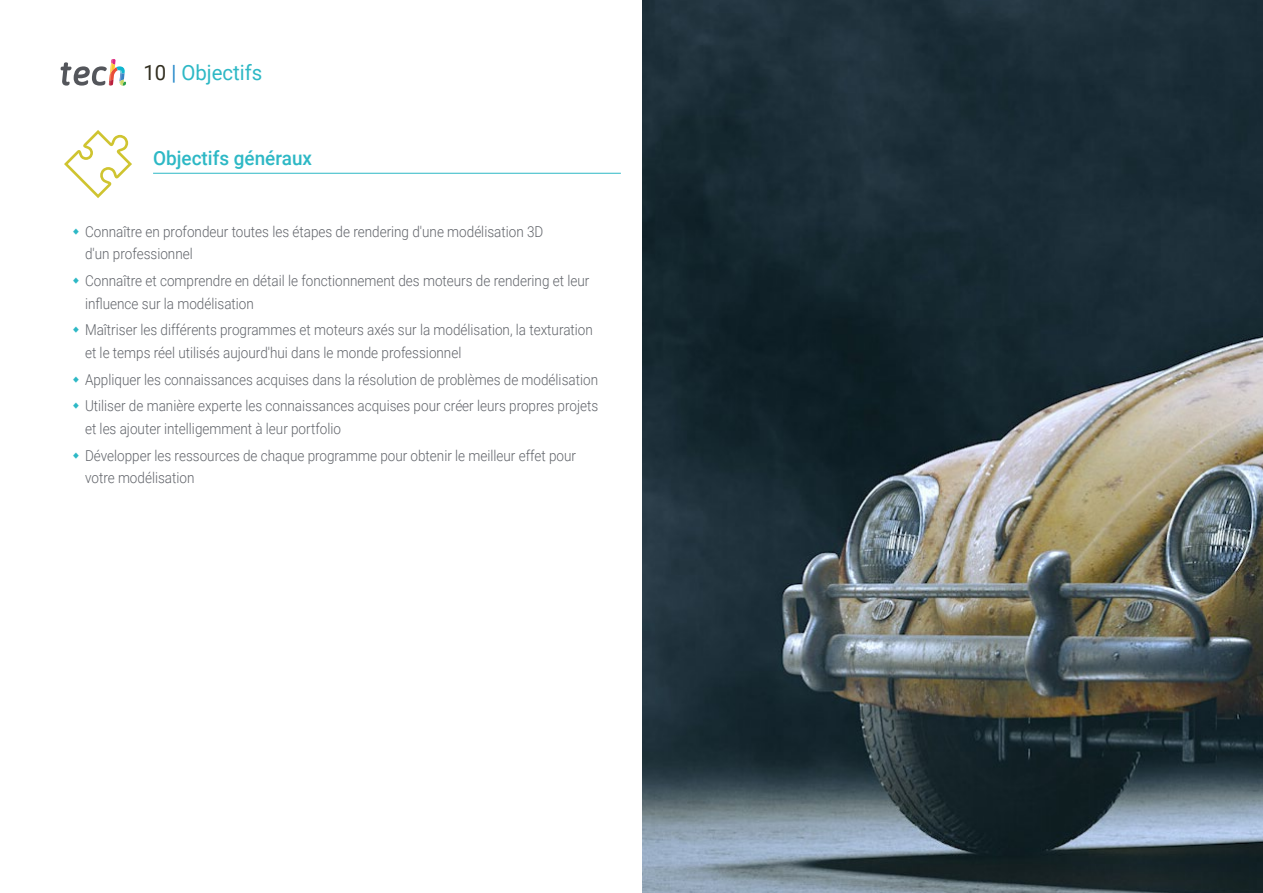
<style>
.page{position:relative;width:1263px;height:893px;background:#fff}
.page>*{position:absolute;margin:0;border:0;box-sizing:border-box;transform-origin:0 0}
.t1{font:21px "Roboto";color:#2db8c5}
.t2{font:500 19.5px "Roboto";color:#2db8c5}
.t3{font:300 15px/22.5px "Roboto";color:#61646a;scale:.9 1}
.s1{color:#312e20}
.s2{color:#2488c9}
</style>
<div class="page">
<hr style="left:153px;top:173px;width:468px;height:1px;background:#2db8c5">
<svg style="left:64px;top:130px;width:68px;height:68px"></svg>
<img style="left:642px;top:0;width:621px;height:893px">
<svg style="left:61px;top:59px;width:65px;height:27px"></svg>
<h1 class="t1" style="left:144px;top:57px;width:120px"><span class="s1">10</span> <span class="s2">|</span> Objectifs</h1>
<h2 class="t2" style="left:153px;top:144px;width:160px">Objectifs généraux</h2>
<p class="t3" style="left:85px;top:220px;width:511px">Connaître en profondeur toutes les étapes de rendering d'une modélisation 3D d'un professionnel</p>
<p class="t3" style="left:85px;top:269px;width:562px">Connaître et comprendre en détail le fonctionnement des moteurs de rendering et leur influence sur la modélisation</p>
<p class="t3" style="left:85px;top:318px;width:566px">Maîtriser les différents programmes et moteurs axés sur la modélisation, la texturation et le temps réel utilisés aujourd'hui dans le monde professionnel</p>
<p class="t3" style="left:85px;top:365px;width:572px;line-height:26.7px">Appliquer les connaissances acquises dans la résolution de problèmes de modélisation<br>Utiliser de manière experte les connaissances acquises pour créer leurs propres projets</p>
<p class="t3" style="left:85px;top:415px;width:547px;line-height:26.7px">et les ajouter intelligemment à leur portfolio<br>Développer les ressources de chaque programme pour obtenir le meilleur effet pour</p>
<p class="t3" style="left:85px;top:466px;width:123px">votre modélisation</p>
</div>
